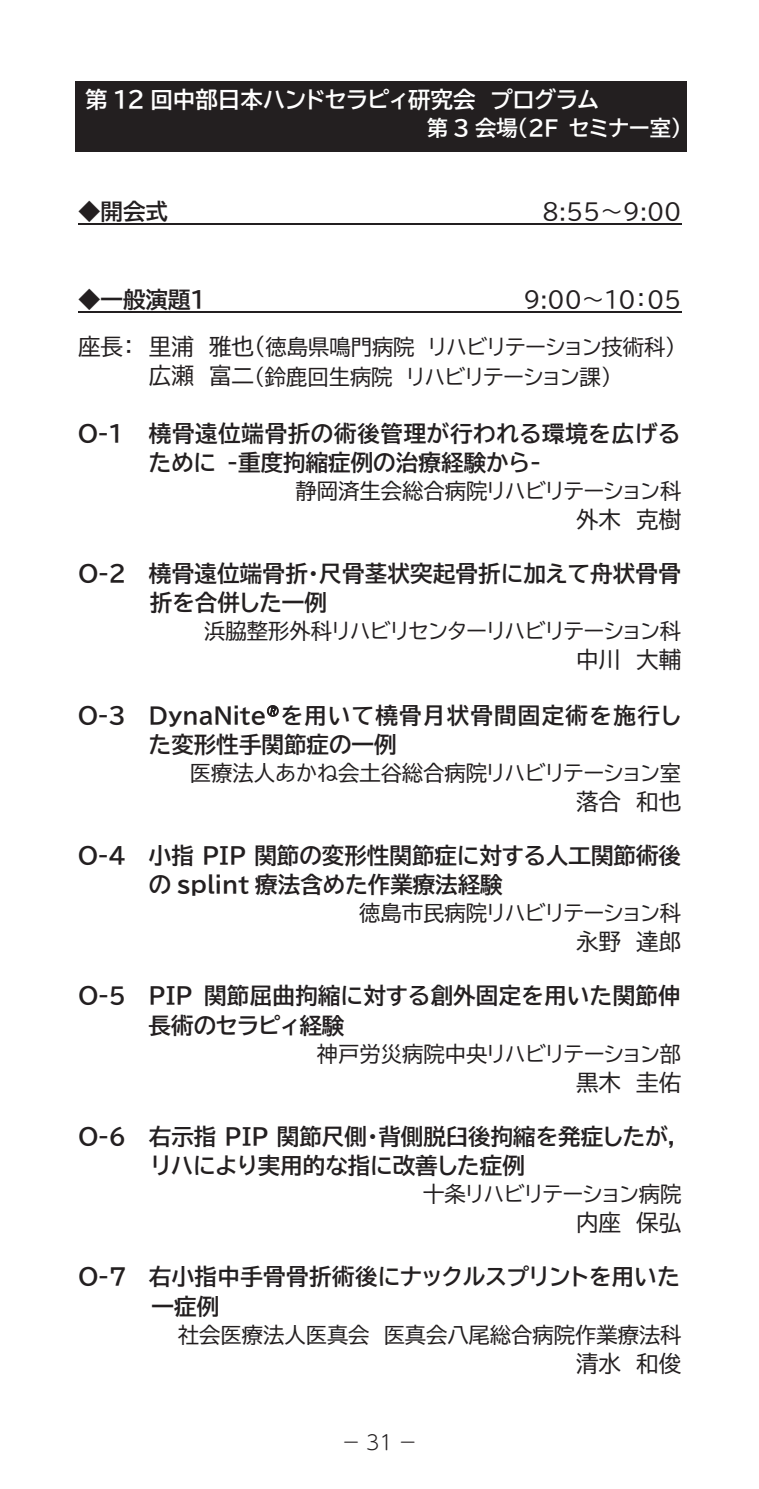
<style>
.page{position:relative;width:759px;height:1489px;background:#fff}
.page>*{position:absolute;margin:0;border:0;box-sizing:border-box;transform-origin:0 0}
.t1{font:22.5px/29px "BIZ UDP Gothic Bold";color:#231f20}
.t2{font:22.5px "BIZ UDP Gothic";color:#231f20}
.t3{font:22.5px/29px "BIZ UDP Gothic Bold";letter-spacing:.025em;color:#231f20}
.t4{font:22.5px "BIZ UDP Gothic Bold";color:#fff}
.t5{font:21.25px/29px "BIZ UDP Gothic";color:#231f20;text-align:center}
.t6{font:21.25px "BIZ UDP Gothic Bold";color:#fff}
.t7{font:300 20px "UD Shin M Go Pr 6 N";color:#231f20}
.s1{font-size:22.5px}
</style>
<div class="page">
<div style="left:75px;top:81px;width:610px;height:71px;background:#231f20"></div>
<hr style="left:78px;top:223px;width:603px;height:1px;background:#231f20">
<hr style="left:78px;top:311px;width:603px;height:1px;background:#231f20">
<p class="t4" style="left:85px;top:88px;width:514px">第 12 回中部日本ハンドセラピィ研究会 プログラム</p>
<p class="t6" style="left:426px;top:117px;width:256px">第 3 会場（2F セミナー室）</p>
<p class="t1" style="left:78px;top:197px;width:92px">◆開会式</p>
<p class="t2" style="left:542px;top:200px;width:140px">8:55～9:00</p>
<p class="t1" style="left:78px;top:285px;width:128px">◆一般演題１</p>
<p class="t2" style="left:523px;top:288px;width:159px">9:00～10：05</p>
<p class="t5" style="left:78px;top:333px;width:599px"><span class="s1">座長： 里浦 雅也（</span>徳島県鳴門病院 リハビリテーション技術科）<span class="s1">広瀬 富二</span>（鈴鹿回生病院 リハビリテーション課）</p>
<p class="t3" style="left:149px;top:418px;width:532px;text-indent:-71px">O-1 橈骨遠位端骨折の術後管理が行われる環境を広げるために -重度拘縮症例の治療経験から-</p>
<p class="t5" style="left:295px;top:476px;width:387px">静岡済生会総合病院リハビリテーション科</p>
<p class="t2" style="left:576px;top:508px;width:107px">外木 克樹</p>
<p class="t1" style="left:150px;top:559px;width:532px;text-indent:-71px">O-2 橈骨遠位端骨折・尺骨茎状突起骨折に加えて舟状骨骨折を合併した一例</p>
<p class="t5" style="left:204px;top:616px;width:478px">浜脇整形外科リハビリセンターリハビリテーション科</p>
<p class="t2" style="left:576px;top:648px;width:107px">中川 大輔</p>
<p class="t1" style="left:149px;top:700px;width:533px;text-indent:-71px">O-3 DynaNite を用いて橈骨月状骨間固定術を施行した変形性手関節症の一例</p>
<p class="t5" style="left:190px;top:758px;width:493px">医療法人あかね会土谷総合病院リハビリテーション室</p>
<p class="t2" style="left:576px;top:789px;width:107px">落合 和也</p>
<p class="t1" style="left:149px;top:840px;width:533px;text-indent:-71px">O-4 小指 PIP 関節の変形性関節症に対する人工関節術後の splint 療法含めた作業療法経験</p>
<p class="t5" style="left:359px;top:898px;width:323px">徳島市民病院リハビリテーション科</p>
<p class="t2" style="left:576px;top:930px;width:107px">永野 達郎</p>
<p class="t1" style="left:148px;top:981px;width:533px;text-indent:-70px">O-5 PIP 関節屈曲拘縮に対する創外固定を用いた関節伸長術のセラピィ経験</p>
<p class="t5" style="left:317px;top:1039px;width:366px">神戸労災病院中央リハビリテーション部</p>
<p class="t2" style="left:576px;top:1070px;width:107px">黒木 圭佑</p>
<p class="t1" style="left:151px;top:1121px;width:530px;text-indent:-73px">O-6 右示指 PIP 関節尺側・背側脱臼後拘縮を発症したが，リハにより実用的な指に改善した症例</p>
<p class="t5" style="left:423px;top:1179px;width:259px">十条リハビリテーション病院</p>
<p class="t2" style="left:576px;top:1211px;width:107px">内座 保弘</p>
<p class="t1" style="left:152px;top:1262px;width:529px;text-indent:-73px">O-7 右小指中手骨骨折術後にナックルスプリントを用いた一症例</p>
<p class="t5" style="left:178px;top:1320px;width:505px">社会医療法人医真会 医真会八尾総合病院作業療法科</p>
<p class="t2" style="left:576px;top:1351px;width:107px">清水 和俊</p>
<p class="t7" style="left:341px;top:1425px;width:78px">－31－</p>
</div>
